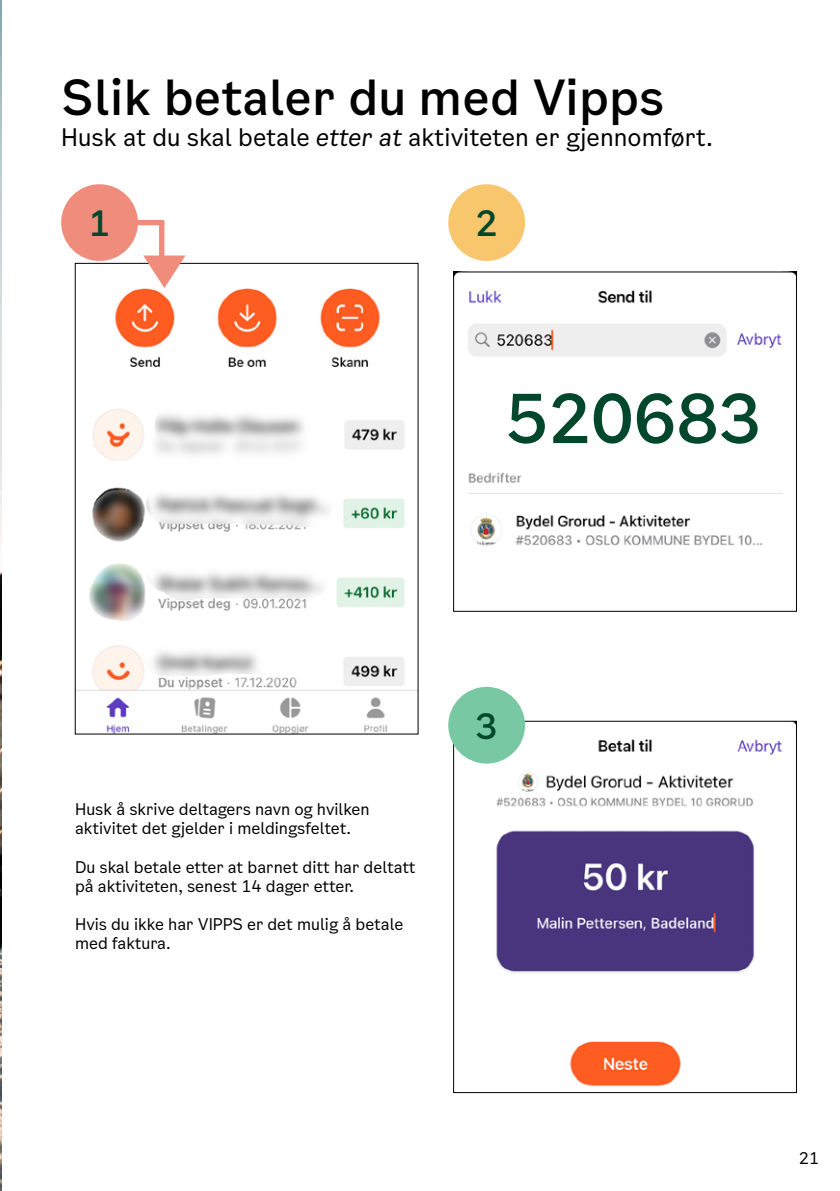
<style>
.page{position:relative;width:840px;height:1191px;background:#fff}
.page>*{position:absolute;margin:0;border:0;box-sizing:border-box;transform-origin:0 0}
.t1{font:500 66.6px "Oslo Sans";color:#00472b}
.t2{font:500 48px "Oslo Sans";color:#000}
.t3{font:500 34.6px "Oslo Sans";color:#00472b}
.t4{font:24px "Oslo Sans";color:#000}
.t5{font:16px/19.2px "Oslo Sans";color:#000}
.s1{font-style:italic}
</style>
<div class="page">
<img style="left:77px;top:288px;width:339px;height:444px">
<img style="left:455px;top:274px;width:328px;height:272px">
<img style="left:456px;top:723px;width:326px;height:364px">
<div style="left:453px;top:721px;width:343px;height:371px;border:1px solid #000"></div>
<div style="left:456px;top:370px;width:337px;height:71px;background:#fff"></div>
<svg style="left:143px;top:255px;width:42px;height:33px"></svg>
<div style="left:123px;top:220px;width:41px;height:5px;background:#ef8c7c"></div>
<div style="left:159px;top:223px;width:5px;height:55px;background:#ef8c7c"></div>
<div style="left:61px;top:184px;width:77px;height:77px;background:#ef8c7c;border-radius:50%"></div>
<div style="left:448px;top:184px;width:76px;height:77px;background:#f8c66c;border-radius:50%"></div>
<div style="left:448px;top:687px;width:76px;height:76px;background:#78c8a3;border-radius:50%"></div>
<img style="left:0;top:0;width:2px;height:1191px">
<h2 class="t2" style="left:61px;top:65px;width:604px">Slik betaler du med Vipps</h2>
<h3 class="t4" style="left:61px;top:121px;width:653px">Husk at du skal betale <span class="s1">etter at</span> aktiviteten er gjennomført.</h3>
<h3 class="t3" style="left:88px;top:200px;width:24px">1</h3>
<h3 class="t3" style="left:475px;top:200px;width:24px">2</h3>
<h1 class="t1" style="left:505px;top:374px;width:257px">520683</h1>
<p class="t5" style="left:75px;top:799px;width:296px">Husk å skrive deltagers navn og hvilken aktivitet det gjelder i meldingsfeltet.</p>
<p class="t5" style="left:75px;top:857px;width:342px">Du skal betale etter at barnet ditt har deltatt på aktiviteten, senest 14 dager etter.</p>
<p class="t5" style="left:75px;top:914px;width:329px">Hvis du ikke har VIPPS er det mulig å betale med faktura.</p>
<h3 class="t3" style="left:475px;top:702px;width:24px">3</h3>
<p class="t5" style="left:798px;top:1148px;width:22px">21</p>
</div>
